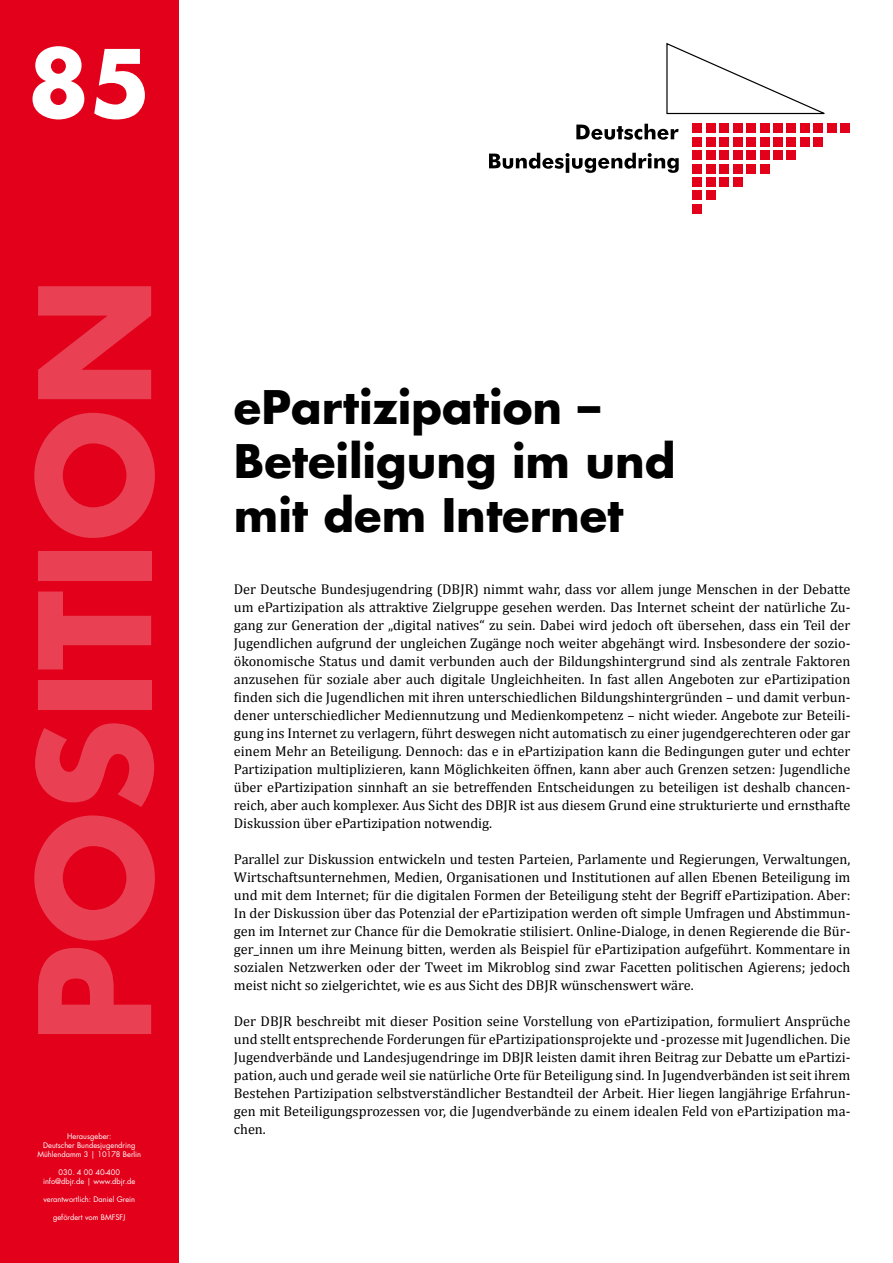
<style>
.page{position:relative;width:893px;height:1263px;background:#fff}
.page>*{position:absolute;margin:0;border:0;box-sizing:border-box;transform-origin:0 0}
.t1{font:700 150px "Futura Std";color:#e94053}
.t2{font:700 90px "Futura Std";color:#fff}
.t3{font:700 45px/54px "Futura Std";color:#000}
.t4{font:14.25px/18px "Cambria";color:#000;text-align:justify}
.t5{font:7.5px/9px "Futura Std";color:#fff;text-align:center}
</style>
<div class="page">
<div style="left:693px;top:164px;width:9px;height:9px;background:#e2001a"></div>
<div style="left:706px;top:164px;width:10px;height:9px;background:#e2001a"></div>
<div style="left:719px;top:164px;width:10px;height:9px;background:#e2001a"></div>
<div style="left:733px;top:164px;width:10px;height:9px;background:#e2001a"></div>
<div style="left:746px;top:164px;width:10px;height:9px;background:#e2001a"></div>
<div style="left:760px;top:164px;width:9px;height:9px;background:#e2001a"></div>
<div style="left:693px;top:150px;width:9px;height:10px;background:#e2001a"></div>
<div style="left:706px;top:150px;width:10px;height:10px;background:#e2001a"></div>
<div style="left:719px;top:150px;width:10px;height:10px;background:#e2001a"></div>
<div style="left:733px;top:150px;width:10px;height:10px;background:#e2001a"></div>
<div style="left:746px;top:150px;width:10px;height:10px;background:#e2001a"></div>
<div style="left:760px;top:150px;width:9px;height:10px;background:#e2001a"></div>
<div style="left:773px;top:150px;width:10px;height:10px;background:#e2001a"></div>
<div style="left:786px;top:150px;width:10px;height:10px;background:#e2001a"></div>
<div style="left:693px;top:137px;width:9px;height:10px;background:#e2001a"></div>
<div style="left:706px;top:137px;width:10px;height:10px;background:#e2001a"></div>
<div style="left:719px;top:137px;width:10px;height:10px;background:#e2001a"></div>
<div style="left:733px;top:137px;width:10px;height:10px;background:#e2001a"></div>
<div style="left:746px;top:137px;width:10px;height:10px;background:#e2001a"></div>
<div style="left:760px;top:137px;width:9px;height:10px;background:#e2001a"></div>
<div style="left:773px;top:137px;width:10px;height:10px;background:#e2001a"></div>
<div style="left:786px;top:137px;width:10px;height:10px;background:#e2001a"></div>
<div style="left:800px;top:137px;width:10px;height:10px;background:#e2001a"></div>
<div style="left:813px;top:137px;width:10px;height:10px;background:#e2001a"></div>
<div style="left:693px;top:123px;width:9px;height:10px;background:#e2001a"></div>
<div style="left:706px;top:123px;width:10px;height:10px;background:#e2001a"></div>
<div style="left:719px;top:123px;width:10px;height:10px;background:#e2001a"></div>
<div style="left:733px;top:123px;width:10px;height:10px;background:#e2001a"></div>
<div style="left:746px;top:123px;width:10px;height:10px;background:#e2001a"></div>
<div style="left:760px;top:123px;width:9px;height:10px;background:#e2001a"></div>
<div style="left:773px;top:123px;width:10px;height:10px;background:#e2001a"></div>
<div style="left:786px;top:123px;width:10px;height:10px;background:#e2001a"></div>
<div style="left:800px;top:123px;width:10px;height:10px;background:#e2001a"></div>
<div style="left:813px;top:123px;width:10px;height:10px;background:#e2001a"></div>
<div style="left:827px;top:123px;width:9px;height:10px;background:#e2001a"></div>
<div style="left:840px;top:123px;width:10px;height:10px;background:#e2001a"></div>
<div style="left:693px;top:177px;width:9px;height:10px;background:#e2001a"></div>
<div style="left:706px;top:177px;width:10px;height:10px;background:#e2001a"></div>
<div style="left:719px;top:177px;width:10px;height:10px;background:#e2001a"></div>
<div style="left:733px;top:177px;width:10px;height:10px;background:#e2001a"></div>
<div style="left:693px;top:191px;width:9px;height:9px;background:#e2001a"></div>
<div style="left:706px;top:191px;width:10px;height:9px;background:#e2001a"></div>
<div style="left:693px;top:204px;width:9px;height:10px;background:#e2001a"></div>
<svg style="left:576px;top:124px;width:103px;height:16px"></svg>
<svg style="left:489px;top:153px;width:190px;height:20px"></svg>
<svg style="left:666px;top:43px;width:159px;height:72px"></svg>
<div style="left:0;top:0;width:179px;height:1263px;background:#e2001a"></div>
<h2 class="t2" style="left:28px;top:23px;width:125px">85</h2>
<h1 class="t1" style="left:-5px;top:1044px;width:768px;rotate:-90deg">POSITION</h1>
<p class="t5" style="left:37px;top:1132px;width:105px">Herausgeber:<br>Deutscher Bundesjugendring<br>Mühlendamm 3 | 10178 Berlin</p>
<p class="t5" style="left:43px;top:1168px;width:94px">030. 4 00 40-400 info@dbjr.de | www.dbjr.de</p>
<p class="t5" style="left:43px;top:1195px;width:93px">verantwortlich: Daniel Grein</p>
<p class="t5" style="left:53px;top:1213px;width:74px">gefördert vom BMFSFJ</p>
<h3 class="t3" style="left:234px;top:379px;width:443px">ePartizipation –<br>Beteiligung im und mit dem Internet</h3>
<p class="t4" style="left:234px;top:580px;width:618px">Der Deutsche Bundesjugendring (DBJR) nimmt wahr, dass vor allem junge Menschen in der Debatte um ePartizipation als attraktive Zielgruppe gesehen werden. Das Internet scheint der natürliche Zu&shy;gang zur Generation der „digital natives“ zu sein. Dabei wird jedoch oft übersehen, dass ein Teil der Jugendlichen aufgrund der ungleichen Zugänge noch weiter abgehängt wird. Insbesondere der sozio&shy;ökonomische Status und damit verbunden auch der Bildungshintergrund sind als zentrale Faktoren anzusehen für soziale aber auch digitale Ungleichheiten. In fast allen Angeboten zur ePartizipation finden sich die Jugendlichen mit ihren unterschiedlichen Bildungshintergründen – und damit verbun&shy;dener unterschiedlicher Mediennutzung und Medienkompetenz – nicht wieder. Angebote zur Beteili&shy;gung ins Internet zu verlagern, führt deswegen nicht automatisch zu einer jugendgerechteren oder gar einem Mehr an Beteiligung. Dennoch: das e in ePartizipation kann die Bedingungen guter und echter Partizipation multiplizieren, kann Möglichkeiten öffnen, kann aber auch Grenzen setzen: Jugendliche über ePartizipation sinnhaft an sie betreffenden Entscheidungen zu beteiligen ist deshalb chancen&shy;reich, aber auch komplexer. Aus Sicht des DBJR ist aus diesem Grund eine strukturierte und ernsthafte Diskussion über ePartizipation notwendig.</p>
<p class="t4" style="left:234px;top:850px;width:618px">Parallel zur Diskussion entwickeln und testen Parteien, Parlamente und Regierungen, Verwaltungen, Wirtschaftsunternehmen, Medien, Organisationen und Institutionen auf allen Ebenen Beteiligung im und mit dem Internet; für die digitalen Formen der Beteiligung steht der Begriff ePartizipation. Aber:<br>In der Diskussion über das Potenzial der ePartizipation werden oft simple Umfragen und Abstimmun&shy;gen im Internet zur Chance für die Demokratie stilisiert. Online-Dialoge, in denen Regierende die Bür&shy;ger_innen um ihre Meinung bitten, werden als Beispiel für ePartizipation aufgeführt. Kommentare in sozialen Netzwerken oder der Tweet im Mikroblog sind zwar Facetten politischen Agierens; jedoch meist nicht so zielgerichtet, wie es aus Sicht des DBJR wünschenswert wäre.</p>
<p class="t4" style="left:234px;top:1012px;width:618px">Der DBJR beschreibt mit dieser Position seine Vorstellung von ePartizipation, formuliert Ansprüche und stellt entsprechende Forderungen für ePartizipationsprojekte und -prozesse mit Jugendlichen. Die Jugendverbände und Landesjugendringe im DBJR leisten damit ihren Beitrag zur Debatte um ePartizi&shy;pation, auch und gerade weil sie natürliche Orte für Beteiligung sind. In Jugendverbänden ist seit ihrem Bestehen Partizipation selbstverständlicher Bestandteil der Arbeit. Hier liegen langjährige Erfahrun&shy;gen mit Beteiligungsprozessen vor, die Jugendverbände zu einem idealen Feld von ePartizipation ma&shy;chen.</p>
</div>
